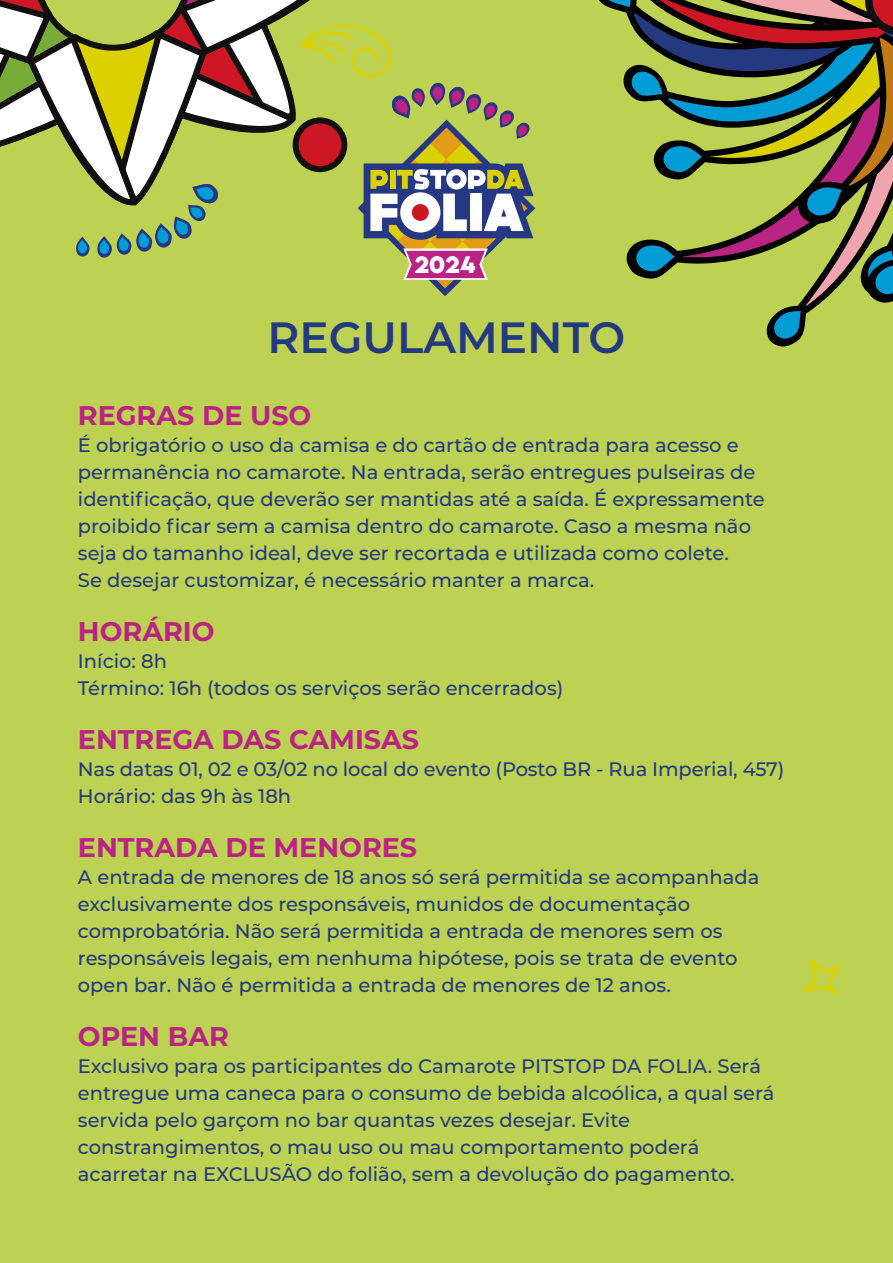
<style>
.page{position:relative;width:893px;height:1263px;background:#bdd253}
.page>*{position:absolute;margin:0;border:0;box-sizing:border-box;transform-origin:0 0}
.t1{font:600 43.8px "Montserrat";color:#243980}
.t2{font:700 27px "Montserrat";color:#ba2284}
.t3{font:700 21px "LEMONMILK";color:#fff}
.t4{font:500 19.5px/27px "Montserrat";color:#243980}
</style>
<div class="page">
<svg style="left:599px;top:0;width:294px;height:347px"></svg>
<svg style="left:803px;top:960px;width:38px;height:35px"></svg>
<svg style="left:0;top:0;width:535px;height:296px"></svg>
<p class="t3" style="left:414px;top:250px;width:62px">2024</p>
<h1 class="t1" style="left:268px;top:306px;width:359px">REGULAMENTO</h1>
<h2 class="t2" style="left:78px;top:396px;width:235px">REGRAS DE USO</h2>
<p class="t4" style="left:78px;top:431px;width:688px">É obrigatório o uso da camisa e do cartão de entrada para acesso e permanência no camarote. Na entrada, serão entregues pulseiras de identificação, que deverão ser mantidas até a saída. É expressamente proibido ficar sem a camisa dentro do camarote. Caso a mesma não seja do tamanho ideal, deve ser recortada e utilizada como colete.<br>Se desejar customizar, é necessário manter a marca.</p>
<h2 class="t2" style="left:78px;top:612px;width:138px">HORÁRIO</h2>
<p class="t4" style="left:78px;top:647px;width:487px">Início: 8h<br>Término: 16h (todos os serviços serão encerrados)</p>
<h2 class="t2" style="left:78px;top:720px;width:343px">ENTREGA DAS CAMISAS</h2>
<p class="t4" style="left:78px;top:755px;width:708px">Nas datas 01, 02 e 03/02 no local do evento (Posto BR - Rua Imperial, 457)<br>Horário: das 9h às 18h</p>
<h2 class="t2" style="left:78px;top:828px;width:341px">ENTRADA DE MENORES</h2>
<p class="t4" style="left:78px;top:863px;width:683px">A entrada de menores de 18 anos só será permitida se acompanhada exclusivamente dos responsáveis, munidos de documentação comprobatória. Não será permitida a entrada de menores sem os responsáveis legais, em nenhuma hipótese, pois se trata de evento open bar. Não é permitida a entrada de menores de 12 anos.</p>
<h2 class="t2" style="left:78px;top:1017px;width:153px">OPEN BAR</h2>
<p class="t4" style="left:78px;top:1052px;width:698px">Exclusivo para os participantes do Camarote PITSTOP DA FOLIA. Será entregue uma caneca para o consumo de bebida alcoólica, a qual será servida pelo garçom no bar quantas vezes desejar. Evite constrangimentos, o mau uso ou mau comportamento poderá acarretar na EXCLUSÃO do folião, sem a devolução do pagamento.</p>
</div>
